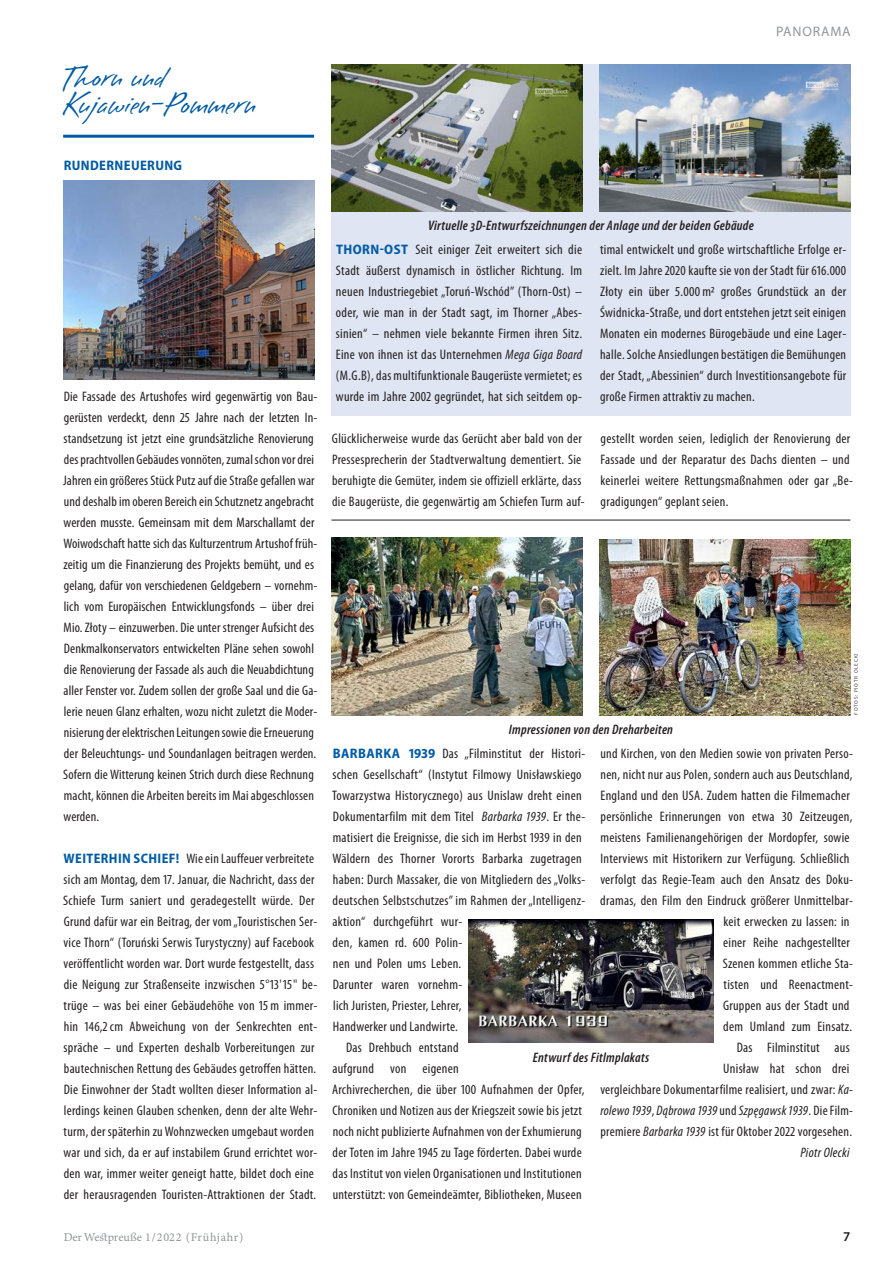
<style>
.page{position:relative;width:893px;height:1263px;background:#fff}
.page>*{position:absolute;margin:0;border:0;box-sizing:border-box;transform-origin:0 0}
.t1{font:39.9px "Brisa Alternates";color:#015ba4}
.t2{font:condensed 13.8px/21px "Myriad Pro";letter-spacing:.02em;color:#231f20}
.t3{font:italic 600 condensed 13.8px "Myriad Pro";letter-spacing:.02em;color:#231f20}
.t4{font:700 semi-condensed 13.8px "Myriad Pro";letter-spacing:.03em;color:#015ba4}
.t5{font:13.8px "Myriad Pro";letter-spacing:.06em;color:#939598}
.t6{font:600 13.5px "Myriad Pro";color:#231f20}
.t7{font:12px "Minion Pro Capt";color:#939598}
.t8{font:5.25px "Myriad Pro";letter-spacing:.16em;color:#3e3e3f}
.s1{font-weight:700;font-stretch:semi-condensed;color:#015ba4}
.s2{font-style:italic}
</style>
<div class="page">
<div style="left:331px;top:64px;width:519px;height:352px;background:#dfe5f2"></div>
<hr style="left:63px;top:135px;width:251px;height:3px;background:#015ba4">
<img style="left:63px;top:180px;width:252px;height:200px">
<img style="left:332px;top:64px;width:251px;height:148px">
<img style="left:600px;top:65px;width:250px;height:147px">
<img style="left:331px;top:537px;width:252px;height:179px">
<img style="left:600px;top:539px;width:250px;height:177px">
<img style="left:468px;top:919px;width:246px;height:123px">
<hr style="left:331px;top:520px;width:519px;height:1px;background:#231f20">
<h1 class="t1" style="left:61px;top:57px;width:106px">Thorn und</h1>
<h1 class="t1" style="left:63px;top:84px;width:194px">Kujawien-Pommern</h1>
<p class="t4" style="left:64px;top:157px;width:120px">RUNDERNEUERUNG</p>
<p class="t5" style="left:776px;top:23px;width:76px">PANORAMA</p>
<p class="t2" style="left:63px;top:385px;width:256px">Die Fassade des Artushofes wird gegenwärtig von Bau&shy;gerüsten verdeckt, denn 25 Jahre nach der letzten In&shy;standsetzung ist jetzt eine grundsätzliche Renovierung des prachtvollen Gebäudes vonnöten, zumal schon vor drei Jahren ein größeres Stück Putz auf die Straße gefallen war und deshalb im oberen Bereich ein Schutznetz angebracht werden musste. Gemeinsam mit dem Marschallamt der Woiwodschaft hatte sich das Kulturzentrum Artushof früh&shy;zeitig um die Finanzierung des Projekts bemüht, und es gelang, dafür von verschiedenen Geldgebern – vornehm&shy;lich vom Europäischen Entwicklungsfonds – über drei Mio. Złoty – einzuwerben. Die unter strenger Aufsicht des Denkmalkonservators entwickelten Pläne sehen sowohl die Renovierung der Fassade als auch die Neuabdichtung aller Fenster vor. Zudem sollen der große Saal und die Ga&shy;lerie neuen Glanz erhalten, wozu nicht zuletzt die Moder&shy;nisierung der elektrischen Leitungen sowie die Erneuerung der Beleuchtungs- und Soundanlagen beitragen werden.<br>Sofern die Witterung keinen Strich durch diese Rechnung macht, können die Arbeiten bereits im Mai abgeschlossen werden.</p>
<p class="t2" style="left:63px;top:847px;width:256px"><span class="s1">WEITERHIN SCHIEF!</span> Wie ein Lauffeuer verbreitete sich am Montag, dem 17. Januar, die Nachricht, dass der Schiefe Turm saniert und geradegestellt würde. Der Grund dafür war ein Beitrag, der vom „Touristischen Ser&shy;vice Thorn“ (Toruński Serwis Turystyczny) auf Facebook veröffentlicht worden war. Dort wurde festgestellt, dass die Neigung zur Straßenseite inzwischen 5°13'15" be&shy;trüge – was bei einer Gebäudehöhe von 15 m immer&shy;hin 146,2cm Abweichung von der Senkrechten ent&shy;spräche – und Experten deshalb Vorbereitungen zur bautechnischen Rettung des Gebäudes getroffen hätten.<br>Die Einwohner der Stadt wollten dieser Information al&shy;lerdings keinen Glauben schenken, denn der alte Wehr&shy;turm, der späterhin zu Wohnzwecken umgebaut worden war und sich, da er auf instabilem Grund errichtet wor&shy;den war, immer weiter geneigt hatte, bildet doch eine der herausragenden Touristen-Attraktionen der Stadt.</p>
<p class="t3" style="left:428px;top:216px;width:327px">Virtuelle 3D-Entwurfszeichnungen der Anlage und der beiden Gebäude</p>
<p class="t2" style="left:336px;top:238px;width:248px;text-align:justify"><span class="s1">THORN-OST</span> Seit einiger Zeit erweitert sich die Stadt äußerst dynamisch in östlicher Richtung. Im neuen Industriegebiet „Toruń-Wschód” (Thorn-Ost) – oder, wie man in der Stadt sagt, im Thorner „Abes&shy;sinien“ – nehmen viele bekannte Firmen ihren Sitz.<br>Eine von ihnen ist das Unternehmen <span class="s2">Mega Giga Board </span>(M.G.B), das multifunktionale Baugerüste vermietet; es wurde im Jahre 2002 gegründet, hat sich seitdem op-</p>
<p class="t2" style="left:600px;top:238px;width:248px;text-align:justify">timal entwickelt und große wirtschaftliche Erfolge er&shy;zielt. Im Jahre 2020 kaufte sie von der Stadt für 616.000<br>Złoty ein über 5.000 m2 großes Grundstück an der Świdnicka-Straße, und dort entstehen jetzt seit einigen Monaten ein modernes Bürogebäude und eine Lager&shy;halle. Solche Ansiedlungen bestätigen die Bemühungen der Stadt, „Abessinien“ durch Investitionsangebote für große Firmen attraktiv zu machen.</p>
<p class="t2" style="left:332px;top:427px;width:254px">Glücklicherweise wurde das Gerücht aber bald von der Pressesprecherin der Stadtverwaltung dementiert. Sie beruhigte die Gemüter, indem sie offiziell erklärte, dass die Baugerüste, die gegenwärtig am Schiefen Turm auf-</p>
<p class="t2" style="left:600px;top:427px;width:254px">gestellt worden seien, lediglich der Renovierung der Fassade und der Reparatur des Dachs dienten – und keinerlei weitere Rettungsmaßnahmen oder gar „Be&shy;gradigungen“ geplant seien.</p>
<p class="t3" style="left:509px;top:720px;width:166px">Impressionen von den Dreharbeiten</p>
<p class="t8" style="left:853px;top:715px;width:63px;rotate:-90deg">FOTOS: PIOTR OLECKI</p>
<p class="t2" style="left:333px;top:742px;width:254px"><span class="s1">BARBARKA 1939</span> Das „Filminstitut der Histori-</p>
<p class="t2" style="left:333px;top:763px;width:251px">schen Gesellschaft“ (Instytut Filmowy Unisławskiego</p>
<p class="t2" style="left:332px;top:784px;width:251px">Towarzystwa Historycznego) aus Unislaw dreht einen</p>
<p class="t2" style="left:333px;top:805px;width:254px">Dokumentarfilm mit dem Titel <span class="s2">Barbarka 1939</span>. Er the-</p>
<p class="t2" style="left:333px;top:826px;width:250px">matisiert die Ereignisse, die sich im Herbst 1939 in den</p>
<p class="t2" style="left:333px;top:847px;width:251px">Wäldern des Thorner Vororts Barbarka zugetragen</p>
<p class="t2" style="left:333px;top:868px;width:254px">haben: Durch Massaker, die von Mitgliedern des „Volks-</p>
<p class="t2" style="left:333px;top:889px;width:254px">deutschen Selbstschutzes” im Rahmen der „Intelligenz-</p>
<p class="t2" style="left:332px;top:910px;width:131px">aktion“ durchgeführt wur-</p>
<p class="t2" style="left:333px;top:931px;width:131px">den, kamen rd. 600 Polin-</p>
<p class="t2" style="left:333px;top:952px;width:130px">nen und Polen ums Leben.</p>
<p class="t2" style="left:333px;top:973px;width:131px">Darunter waren vornehm-</p>
<p class="t2" style="left:333px;top:994px;width:130px">lich Juristen, Priester, Lehrer,</p>
<p class="t2" style="left:333px;top:1015px;width:127px">Handwerker und Landwirte.</p>
<p class="t2" style="left:346px;top:1036px;width:114px">Das Drehbuch entstand</p>
<p class="t2" style="left:332px;top:1057px;width:128px">aufgrund von eigenen</p>
<p class="t2" style="left:332px;top:1078px;width:254px">Archivrecherchen, die über 100 Aufnahmen der Opfer,</p>
<p class="t2" style="left:333px;top:1099px;width:251px">Chroniken und Notizen aus der Kriegszeit sowie bis jetzt</p>
<p class="t2" style="left:333px;top:1120px;width:250px">noch nicht publizierte Aufnahmen von der Exhumierung</p>
<p class="t2" style="left:333px;top:1141px;width:251px">der Toten im Jahre 1945 zu Tage förderten. Dabei wurde</p>
<p class="t2" style="left:333px;top:1162px;width:251px">das Institut von vielen Organisationen und Institutionen</p>
<p class="t2" style="left:333px;top:1183px;width:250px">unterstützt: von Gemeindeämter, Bibliotheken, Museen</p>
<p class="t2" style="left:600px;top:742px;width:254px;text-align:right">und Kirchen, von den Medien sowie von privaten Perso&shy;nen, nicht nur aus Polen, sondern auch aus Deutschland, England und den USA. Zudem hatten die Filmemacher persönliche Erinnerungen von etwa 30 Zeitzeugen, meistens Familienangehörigen der Mordopfer, sowie Interviews mit Historikern zur Verfügung. Schließlich verfolgt das Regie-Team auch den Ansatz des Doku&shy;dramas, den Film den Eindruck größerer Unmittelbar&shy;keit erwecken zu lassen: in<br>einer Reihe nachgestellter<br>Szenen kommen etliche Sta-<br>tisten und Reenactment-<br>Gruppen aus der Stadt und<br>dem Umland zum Einsatz.<br>Das Filminstitut aus<br>Unisław hat schon drei<br>vergleichbare Dokumentarfilme realisiert, und zwar: <span class="s2">Ka&shy;rolewo 1939</span>, <span class="s2">Dąbrowa 1939</span> und <span class="s2">Szpęgawsk 1939</span>. Die Film&shy;premiere <span class="s2">Barbarka 1939</span> ist für Oktober 2022 vorgesehen.<br><span class="s2">Piotr Olecki</span></p>
<p class="t3" style="left:533px;top:1049px;width:118px">Entwurf des Fitlmplakats</p>
<p class="t7" style="left:64px;top:1228px;width:181px">Der Westpreuße 1/2022 (Frühjahr)</p>
<p class="t6" style="left:843px;top:1227px;width:9px">7</p>
</div>
